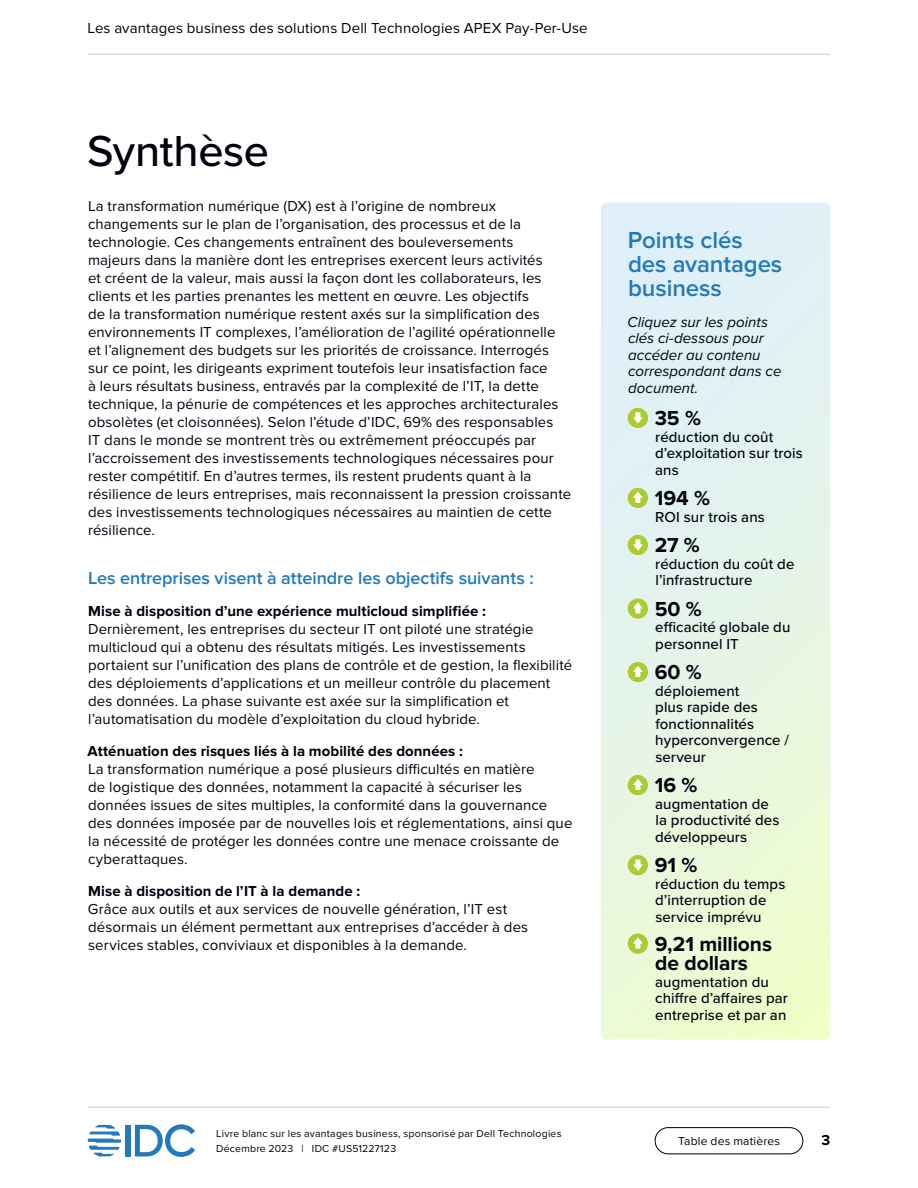
<style>
.page{position:relative;width:918px;height:1188px;background:#fff}
.page>*{position:absolute;margin:0;border:0;box-sizing:border-box;transform-origin:0 0}
.t1{font:500 45px "Proxima Nova";letter-spacing:-.01em;color:#01010f}
.t2{font:600 24px/24px "Proxima Nova";letter-spacing:-.005em;color:#2279bc}
.t3{font:700 21px/19.5px "Proxima Nova";letter-spacing:-.005em;color:#01010f}
.t4{font:600 18px "Proxima Nova";color:#2279bc}
.t5{font:15px/18px "Proxima Nova";letter-spacing:.005em;color:#01010f}
.t6{font:500 15px/16.5px "Proxima Nova";letter-spacing:.005em;color:#01010f}
.t7{font:700 15px "Proxima Nova";letter-spacing:.005em;color:#01010f}
.t8{font:italic 15px/16.5px "Proxima Nova";color:#01010f}
.t9{font:700 15px "Proxima Nova";color:#000}
.t10{font:12px "Proxima Nova";letter-spacing:.015em;color:#01010f}
.t11{font:10.5px/15px "Proxima Nova";letter-spacing:.02em;color:#01010f}
</style>
<div class="page">
<div style="left:126px;top:1125px;width:5px;height:31px;background:#2279bc"></div>
<svg style="left:135px;top:1124px;width:60px;height:33px"></svg>
<svg style="left:88px;top:1125px;width:33px;height:31px"></svg>
<div style="left:655px;top:1127px;width:148px;height:27px;border:1px solid #000;border-radius:13px"></div>
<hr style="left:87px;top:54px;width:743px;height:1px;background:#ccc">
<hr style="left:87px;top:1107px;width:743px;height:1px;background:#ccc">
<svg style="left:601px;top:202px;width:229px;height:838px;background:#e5f4e6"></svg>
<div style="left:628px;top:408px;width:20px;height:20px;background:#accb32;border-radius:50%"></div>
<svg style="left:633px;top:412px;width:10px;height:12px"></svg>
<div style="left:628px;top:488px;width:20px;height:20px;background:#accb32;border-radius:50%"></div>
<svg style="left:633px;top:492px;width:10px;height:11px"></svg>
<div style="left:628px;top:535px;width:20px;height:20px;background:#accb32;border-radius:50%"></div>
<svg style="left:633px;top:539px;width:10px;height:12px"></svg>
<div style="left:628px;top:598px;width:20px;height:21px;background:#accb32;border-radius:50%"></div>
<svg style="left:633px;top:602px;width:10px;height:11px"></svg>
<div style="left:628px;top:662px;width:20px;height:20px;background:#accb32;border-radius:50%"></div>
<svg style="left:633px;top:666px;width:10px;height:11px"></svg>
<div style="left:628px;top:775px;width:20px;height:20px;background:#accb32;border-radius:50%"></div>
<svg style="left:633px;top:779px;width:10px;height:11px"></svg>
<div style="left:628px;top:855px;width:20px;height:20px;background:#accb32;border-radius:50%"></div>
<svg style="left:633px;top:860px;width:10px;height:11px"></svg>
<div style="left:628px;top:934px;width:20px;height:20px;background:#accb32;border-radius:50%"></div>
<svg style="left:633px;top:937px;width:10px;height:12px"></svg>
<p class="t5" style="left:87px;top:19px;width:502px">Les avantages business des solutions Dell Technologies APEX Pay-Per-Use</p>
<h1 class="t1" style="left:87px;top:124px;width:183px">Synthèse</h1>
<p class="t5" style="left:88px;top:197px;width:485px">La transformation numérique (DX) est à l’origine de nombreux changements sur le plan de l’organisation, des processus et de la technologie. Ces changements entraînent des bouleversements<br>majeurs dans la manière dont les entreprises exercent leurs activités<br>et créent de la valeur, mais aussi la façon dont les collaborateurs, les clients et les parties prenantes les mettent en œuvre. Les objectifs<br>de la transformation numérique restent axés sur la simplification des environnements IT complexes, l’amélioration de l’agilité opérationnelle et l’alignement des budgets sur les priorités de croissance. Interrogés sur ce point, les dirigeants expriment toutefois leur insatisfaction face<br>à leurs résultats business, entravés par la complexité de l’IT, la dette technique, la pénurie de compétences et les approches architecturales obsolètes (et cloisonnées). Selon l’étude d’IDC, 69% des responsables<br>IT dans le monde se montrent très ou extrêmement préoccupés par l’accroissement des investissements technologiques nécessaires pour rester compétitif. En d’autres termes, ils restent prudents quant à la résilience de leurs entreprises, mais reconnaissent la pression croissante des investissements technologiques nécessaires au maintien de cette résilience.</p>
<p class="t4" style="left:88px;top:568px;width:447px">Les entreprises visent à atteindre les objectifs suivants :</p>
<p class="t7" style="left:88px;top:603px;width:399px">Mise à disposition d’une expérience multicloud simplifiée :</p>
<p class="t5" style="left:88px;top:620px;width:486px">Dernièrement, les entreprises du secteur IT ont piloté une stratégie multicloud qui a obtenu des résultats mitigés. Les investissements portaient sur l’unification des plans de contrôle et de gestion, la flexibilité des déploiements d’applications et un meilleur contrôle du placement des données. La phase suivante est axée sur la simplification et l’automatisation du modèle d’exploitation du cloud hybride.</p>
<p class="t7" style="left:88px;top:743px;width:377px">Atténuation des risques liés à la mobilité des données :</p>
<p class="t5" style="left:88px;top:760px;width:486px">La transformation numérique a posé plusieurs difficultés en matière<br>de logistique des données, notamment la capacité à sécuriser les données issues de sites multiples, la conformité dans la gouvernance des données imposée par de nouvelles lois et réglementations, ainsi que la nécessité de protéger les données contre une menace croissante de cyberattaques.</p>
<p class="t7" style="left:88px;top:883px;width:274px">Mise à disposition de l’IT à la demande :</p>
<p class="t5" style="left:88px;top:900px;width:442px">Grâce aux outils et aux services de nouvelle génération, l’IT est désormais un élément permettant aux entreprises d’accéder à des services stables, conviviaux et disponibles à la demande.</p>
<h2 class="t2" style="left:628px;top:228px;width:156px">Points clés des avantages business</h2>
<p class="t8" style="left:628px;top:314px;width:155px">Cliquez sur les points clés ci-dessous pour accéder au contenu correspondant dans ce document.</p>
<h3 class="t3" style="left:655px;top:409px;width:48px">35 %</h3>
<p class="t6" style="left:655px;top:429px;width:149px">réduction du coût d’exploitation sur trois ans</p>
<h3 class="t3" style="left:655px;top:489px;width:57px">194 %</h3>
<p class="t6" style="left:655px;top:509px;width:111px">ROI sur trois ans</p>
<h3 class="t3" style="left:655px;top:536px;width:47px">27 %</h3>
<p class="t6" style="left:655px;top:556px;width:141px">réduction du coût de l’infrastructure</p>
<h3 class="t3" style="left:655px;top:599px;width:49px">50 %</h3>
<p class="t6" style="left:655px;top:619px;width:137px">efficacité globale du personnel IT</p>
<h3 class="t3" style="left:655px;top:663px;width:49px">60 %</h3>
<p class="t6" style="left:655px;top:683px;width:135px">déploiement<br>plus rapide des fonctionnalités hyperconvergence / serveur</p>
<h3 class="t3" style="left:655px;top:776px;width:44px">16 %</h3>
<p class="t6" style="left:655px;top:796px;width:126px">augmentation de la productivité des développeurs</p>
<h3 class="t3" style="left:655px;top:856px;width:44px">91 %</h3>
<p class="t6" style="left:655px;top:876px;width:132px">réduction du temps d’interruption de service imprévu</p>
<h3 class="t3" style="left:655px;top:935px;width:119px">9,21 millions de dollars</h3>
<p class="t6" style="left:655px;top:974px;width:134px">augmentation du chiffre d’affaires par entreprise et par an</p>
<p class="t11" style="left:216px;top:1127px;width:347px">Livre blanc sur les avantages business, sponsorisé par Dell Technologies<br>Décembre 2023 | IDC #US51227123</p>
<p class="t10" style="left:678px;top:1134px;width:103px">Table des matières</p>
<p class="t9" style="left:821px;top:1132px;width:10px">3</p>
</div>
